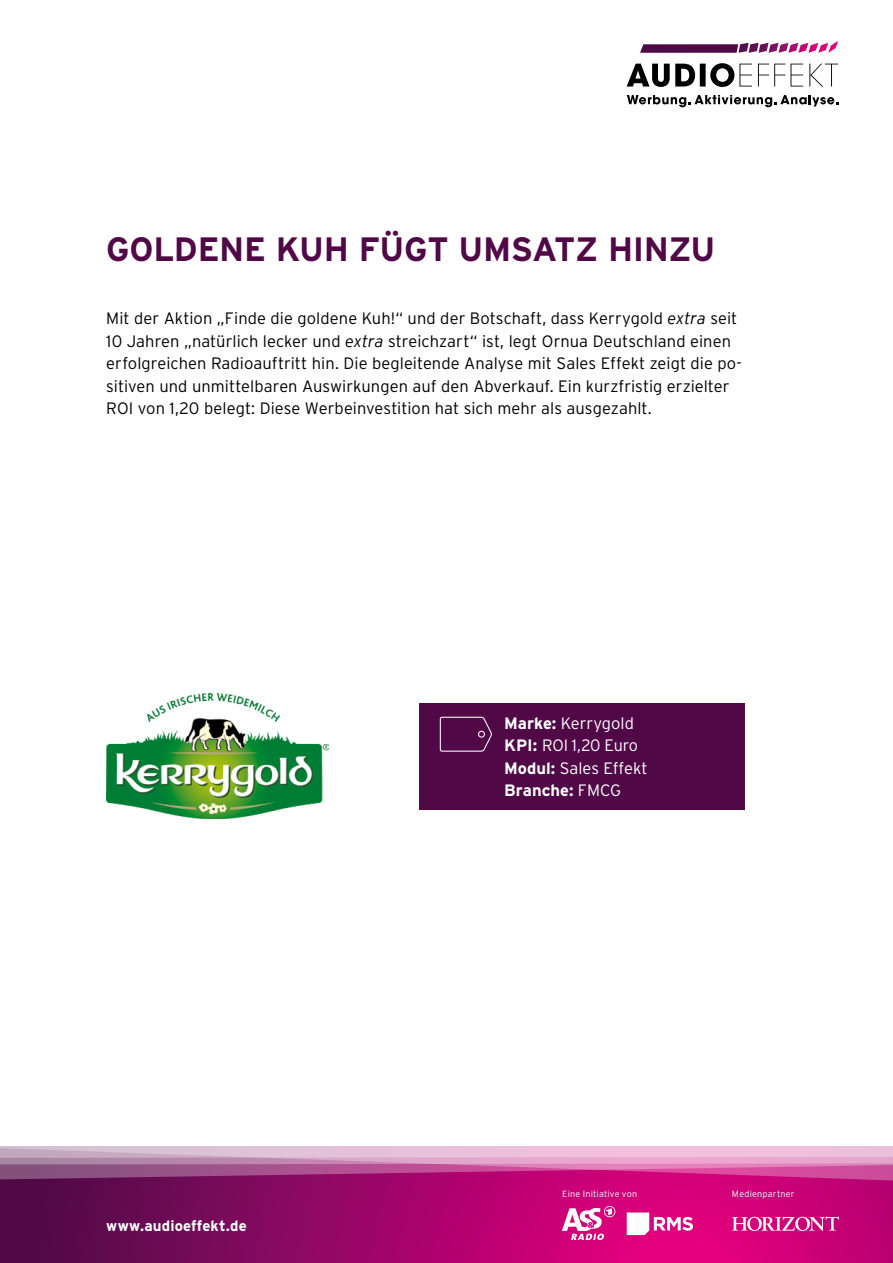
<style>
.page{position:relative;width:893px;height:1263px;background:#fff}
.page>*{position:absolute;margin:0;border:0;box-sizing:border-box;transform-origin:0 0}
.t1{font:700 33.75px "Interstate";letter-spacing:-.01em;color:#500847}
.t2{font:300 16.5px/22.5px "Interstate";letter-spacing:.005em;color:#000}
.t3{font:300 16.5px/22.5px "Interstate";color:#fff}
.t4{font:700 15px "Interstate";letter-spacing:.01em;color:#fff}
.t5{font:300 9px "Interstate";letter-spacing:.025em;color:#fff}
.s1{font-style:italic}
.s2{font-weight:700}
</style>
<div class="page">
<svg style="left:640px;top:41px;width:198px;height:12px"></svg>
<svg style="left:627px;top:63px;width:211px;height:24px"></svg>
<svg style="left:627px;top:95px;width:211px;height:12px"></svg>
<svg style="left:0;top:1188px;width:893px;height:75px;background:#a00467"></svg>
<svg style="left:0;top:1164px;width:893px;height:24px;background:#ad297d"></svg>
<svg style="left:0;top:1146px;width:893px;height:18px;background:#ddb0cd"></svg>
<svg style="left:732px;top:1216px;width:107px;height:15px;background:#df54a4"></svg>
<svg style="left:627px;top:1212px;width:66px;height:23px"></svg>
<svg style="left:562px;top:1206px;width:53px;height:34px"></svg>
<div style="left:419px;top:703px;width:325px;height:106px;background:#500847"></div>
<svg style="left:439px;top:716px;width:53px;height:36px"></svg>
<div style="left:478px;top:731px;width:7px;height:7px;border:1px solid #fff;border-radius:50%"></div>
<img style="left:106px;top:694px;width:223px;height:124px">
<h1 class="t1" style="left:106px;top:230px;width:611px">GOLDENE KUH FÜGT UMSATZ HINZU</h1>
<p class="t2" style="left:106px;top:307px;width:637px">Mit der Aktion „Finde die goldene Kuh!“ und der Botschaft, dass Kerrygold <span class="s1">extra</span> seit 10 Jahren „natürlich lecker und <span class="s1">extra</span> streichzart“ ist, legt Ornua Deutschland einen erfolgreichen Radioauftritt hin. Die begleitende Analyse mit Sales Effekt zeigt die po&shy;sitiven und unmittelbaren Auswirkungen auf den Abverkauf. Ein kurzfristig erzielter ROI von 1,20 belegt: Diese Werbeinvestition hat sich mehr als ausgezahlt.</p>
<p class="t3" style="left:504px;top:712px;width:145px"><span class="s2">Marke:</span> Kerrygold<br><span class="s2">KPI:</span> ROI 1,20 Euro<br><span class="s2">Modul:</span> Sales Effekt<br><span class="s2">Branche:</span> FMCG</p>
<p class="t4" style="left:106px;top:1217px;width:142px">www.audioeffekt.de</p>
<p class="t5" style="left:562px;top:1189px;width:76px">Eine Initiative von</p>
<p class="t5" style="left:732px;top:1189px;width:64px">Medienpartner</p>
</div>
